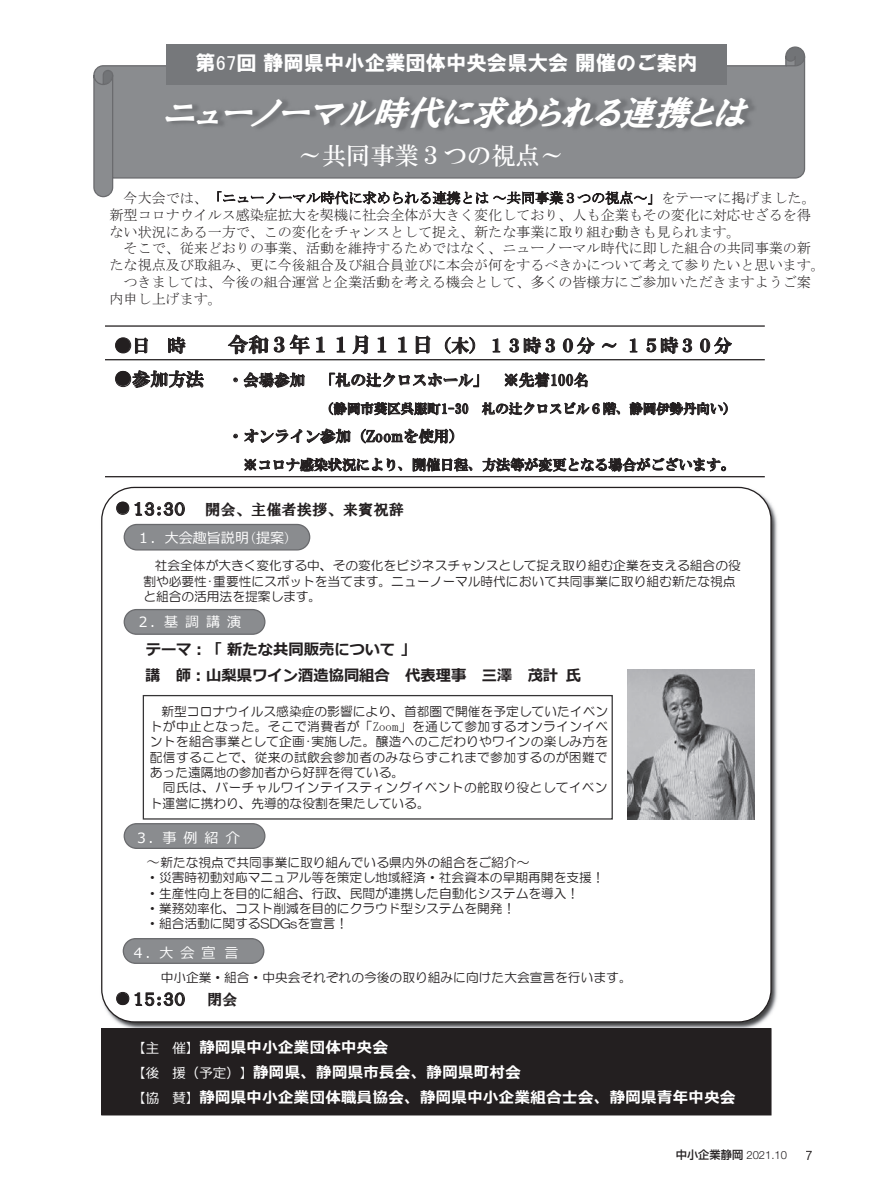
<style>
.page{position:relative;width:893px;height:1191px;background:#fff}
.page>*{position:absolute;margin:0;border:0;box-sizing:border-box;transform-origin:0 0}
.t1{font:italic 34.5px "HGP Soei Presence EB";color:#fff}
.t2{font:24.15px "HGS Mincho B";color:#fff}
.t3{font:20.4px "HGS Soei Kakugothic UB";color:#fff}
.t4{font:20.4px "HGS Mincho E";letter-spacing:.01em;color:#231f20}
.t5{font:17.85px "HGS Mincho E";color:#231f20}
.t6{font:700 15.3px "Meiryo";letter-spacing:.03em;color:#fff}
.t7{font:700 15.3px "Meiryo";color:#231f20}
.t8{font:15.3px "HGS Mincho E";color:#231f20}
.t9{font:15.3px "HGS Soei Presence EB";color:#231f20}
.t10{font:15.3px "HGP Soei Presence EB";letter-spacing:.005em;color:#231f20}
.t11{font:14.1px/16.8px "MS Mincho";color:#231f20}
.t12{font:14.1px "HGS Mincho E";color:#231f20}
.t13{font:14.1px "Meiryo UI";color:#fff}
.t14{font:13.5px "HGS Mincho E";color:#231f20}
.t15{font:13.5px "Meiryo";color:#fff}
.t16{font:12.75px/15.3px "HG Maru Gothic MPRO";color:#231f20}
.t17{font:12.75px/15.3px "HG Maru Gothic MPRO";letter-spacing:.025em;color:#231f20}
.t18{font:500 12.45px "Gothic BBB Pro";color:#231f20;scale:.88 1}
.t19{font:300 11.25px "Helvetica Neue LT";color:#231f20}
.s1{font-family:"MS P Gothic"}
.s2{font-size:15.3px}
.s3{font-family:"HG Soei Presence EB";font-size:14.1px}
.s4{font-family:"MS Mincho"}
.s5{font-family:"MS Mincho";font-size:14.1px}
.s6{font-family:"Shin Go Pro";font-weight:500}
</style>
<div class="page">
<svg style="left:93px;top:46px;width:712px;height:151px;fill:#8a8c8f"></svg>
<div style="left:166px;top:44px;width:561px;height:41px;background:#76787b"></div>
<img style="left:142px;top:75px;width:634px;height:83px">
<img style="left:166px;top:75px;width:561px;height:10px">
<hr style="left:105px;top:359px;width:660px;height:1px;background:#231f20">
<hr style="left:105px;top:325px;width:660px;height:2px;background:#231f20">
<hr style="left:105px;top:476px;width:660px;height:1px;background:#231f20">
<img style="left:101px;top:486px;width:676px;height:545px">
<div style="left:101px;top:487px;width:671px;height:535px;background:#fff;border:1px solid #231f20;border-radius:33px"></div>
<div style="left:124px;top:524px;width:186px;height:26px;background:#8a8c8f;border-radius:13px"></div>
<div style="left:124px;top:524px;width:186px;height:26px;border:1px solid #696a6d;border-radius:13px"></div>
<div style="left:124px;top:609px;width:141px;height:25px;background:#8a8c8f;border-radius:12px"></div>
<div style="left:124px;top:609px;width:141px;height:26px;border:1px solid #696a6d;border-radius:12px"></div>
<img style="left:627px;top:669px;width:127px;height:151px">
<div style="left:143px;top:695px;width:470px;height:124px;border:1px solid #363536"></div>
<div style="left:123px;top:938px;width:141px;height:25px;background:#8a8c8f;border-radius:12px"></div>
<div style="left:123px;top:938px;width:141px;height:26px;border:1px solid #696a6d;border-radius:12px"></div>
<div style="left:124px;top:823px;width:141px;height:25px;background:#8a8c8f;border-radius:12px"></div>
<div style="left:124px;top:823px;width:141px;height:26px;border:1px solid #696a6d;border-radius:12px"></div>
<div style="left:102px;top:1028px;width:669px;height:87px;background:#231f20"></div>
<h3 class="t3" style="left:196px;top:52px;width:503px">第<span class="s1">67</span>回静岡県中小企業団体中央会県大会開催のご案内</h3>
<h1 class="t1" style="left:162px;top:95px;width:596px">ニューノーマル時代に求められる連携とは</h1>
<h2 class="t2" style="left:298px;top:143px;width:267px">～共同事業３つの視点~</h2>
<p class="t11" style="left:110px;top:189px;width:708px;text-indent:14px">今大会では、「ニューノーマル時代に求められる連携とは～共同事業３つの視点～」をテーマに掲げました。新型コロナウイルス感染症拡大を契機に社会全体が大きく変化しており、人も企業もその変化に対応せざるを得ない状況にある一方で、この変化をチャンスとして捉え、新たな事業に取り組む動きも見られます。</p>
<p class="t11" style="left:124px;top:240px;width:689px">そこで、従来どおりの事業、活動を維持するためではなく、ニューノーマル時代に即した組合の共同事業の新</p>
<p class="t11" style="left:110px;top:257px;width:717px">たな視点及び取組み、更に今後組合及び組合員並びに本会が何をするべきかについて考えて参りたいと思います。</p>
<p class="t11" style="left:124px;top:274px;width:689px">つきましては、今後の組合運営と企業活動を考える機会として、多くの皆様方にご参加いただきますようご案</p>
<p class="t11" style="left:109px;top:290px;width:114px">内申し上げます。</p>
<h3 class="t5" style="left:114px;top:336px;width:37px">●日</h3>
<h3 class="t5" style="left:168px;top:336px;width:19px">時</h3>
<h3 class="t4" style="left:228px;top:334px;width:206px">令和３年１１月１１日</h3>
<h3 class="t5" style="left:433px;top:336px;width:300px">（木）１３時３０分～１５時３０分</h3>
<h3 class="t5" style="left:114px;top:370px;width:91px">●参加方法</h3>
<p class="t8" style="left:228px;top:372px;width:78px">・会場参加</p>
<p class="t8" style="left:320px;top:372px;width:271px">「札の辻クロスホール」 ※先着100名</p>
<p class="t14" style="left:320px;top:402px;width:150px">（静岡市葵区呉服町1-30</p>
<p class="t8" style="left:228px;top:428px;width:238px">・オンライン参加（Zoomを使用(</p>
<p class="t12" style="left:243px;top:457px;width:494px">※コロナ感染状況により、開催日程、方法等が変更となる場合がございます<span class="s2">。</span></p>
<p class="t9" style="left:205px;top:501px;width:200px">開会、主催者挨拶、来賓祝辞</p>
<p class="t14" style="left:482px;top:402px;width:256px">札の辻クロスビル６階、静岡伊勢丹向い(</p>
<p class="t10" style="left:116px;top:501px;width:71px"><span class="s3">●</span> １３：３０</p>
<p class="t13" style="left:136px;top:528px;width:156px">１．大会趣旨説明<span class="s4">(</span>提案<span class="s4">(</span></p>
<p class="t16" style="left:143px;top:558px;width:599px;text-indent:11px">社会全体が大きく変化する中、その変化をビジネスチャンスとして捉え取り組む企業を支える組合の役割や必要性･重要性にスポットを当てます。ニューノーマル時代において共同事業に取り組む新たな視点と組合の活用法を提案します。</p>
<p class="t13" style="left:227px;top:612px;width:16px">演</p>
<p class="t13" style="left:206px;top:612px;width:16px">講</p>
<p class="t13" style="left:136px;top:612px;width:44px">２．基</p>
<p class="t7" style="left:146px;top:639px;width:272px">テーマ：「新たな共同販売について「</p>
<p class="t13" style="left:185px;top:612px;width:16px">調</p>
<p class="t7" style="left:176px;top:664px;width:216px">師：山梨県ワイン酒造協同組合</p>
<p class="t7" style="left:405px;top:664px;width:63px">代表理事</p>
<p class="t7" style="left:566px;top:664px;width:17px">氏</p>
<p class="t7" style="left:528px;top:664px;width:32px">茂計</p>
<p class="t7" style="left:145px;top:664px;width:17px">講</p>
<p class="t16" style="left:150px;top:703px;width:460px;text-align:justify;text-indent:12px">新型コロナウイルス感染症の影響により、首都圏で開催を予定していたイベントが中止となった。そこで消費者が「<span class="s4">Zoom</span>」を通じて参加するオンラインイベントを組合事業として企画･実施した。醸造へのこだわりやワインの楽しみ方を配信することで、従来の試飲会参加者のみならずこれまで参加するのが困難であった遠隔地の参加者から好評を得ている。</p>
<p class="t17" style="left:150px;top:780px;width:459px;text-indent:13px">同氏は、バーチャルワインテイスティングイベントの舵取り役としてイベント運営に携わり、先導的な役割を果たしている。</p>
<p class="t7" style="left:482px;top:664px;width:32px">三澤</p>
<p class="t13" style="left:134px;top:827px;width:44px">３．事</p>
<p class="t13" style="left:184px;top:827px;width:16px">例</p>
<p class="t13" style="left:205px;top:827px;width:16px">紹</p>
<p class="t13" style="left:226px;top:827px;width:16px">介</p>
<p class="t16" style="left:146px;top:854px;width:460px"><span class="s5">～</span>新たな視点で共同事業に取り組んでいる県内外の組合をご紹介~<br>・災害時初動対応マニュアル等を策定し地域経済・社会資本の早期再開を支援!・生産性向上を目的に組合、行政、民間が連携した自動化システムを導入!<br>・業務効率化、コスト削減を目的にクラウド型システムを開発!<br>・組合活動に関するSDGsを宣言!</p>
<p class="t13" style="left:225px;top:943px;width:16px">言</p>
<p class="t13" style="left:201px;top:943px;width:16px">宣</p>
<p class="t13" style="left:180px;top:943px;width:16px">会</p>
<p class="t13" style="left:131px;top:943px;width:44px">４．大</p>
<p class="t16" style="left:161px;top:969px;width:473px">中小企業・組合・中央会それぞれの今後の取り組みに向けた大会宣言を行います。</p>
<p class="t9" style="left:207px;top:991px;width:32px">閉会</p>
<p class="t10" style="left:116px;top:991px;width:71px"><span class="s3">●</span> １５：３０</p>
<p class="t15" style="left:132px;top:1039px;width:28px">【主</p>
<p class="t15" style="left:172px;top:1039px;width:28px">催】</p>
<p class="t6" style="left:199px;top:1037px;width:190px">静岡県中小企業団体中央会</p>
<p class="t15" style="left:132px;top:1063px;width:28px">【後</p>
<p class="t15" style="left:172px;top:1063px;width:82px">援（予定）】</p>
<p class="t6" style="left:253px;top:1061px;width:269px">静岡県、静岡県市長会、静岡県町村会</p>
<p class="t15" style="left:132px;top:1089px;width:28px">【協</p>
<p class="t15" style="left:172px;top:1089px;width:28px">賛】</p>
<p class="t6" style="left:199px;top:1087px;width:538px">静岡県中小企業団体職員協会、静岡県中小企業組合士会、静岡県青年中央会</p>
<p class="t19" style="left:676px;top:1148px;width:113px"><span class="s6">中小企業静岡</span> 2021.10</p>
<p class="t18" style="left:805px;top:1145px;width:9px">7</p>
</div>
